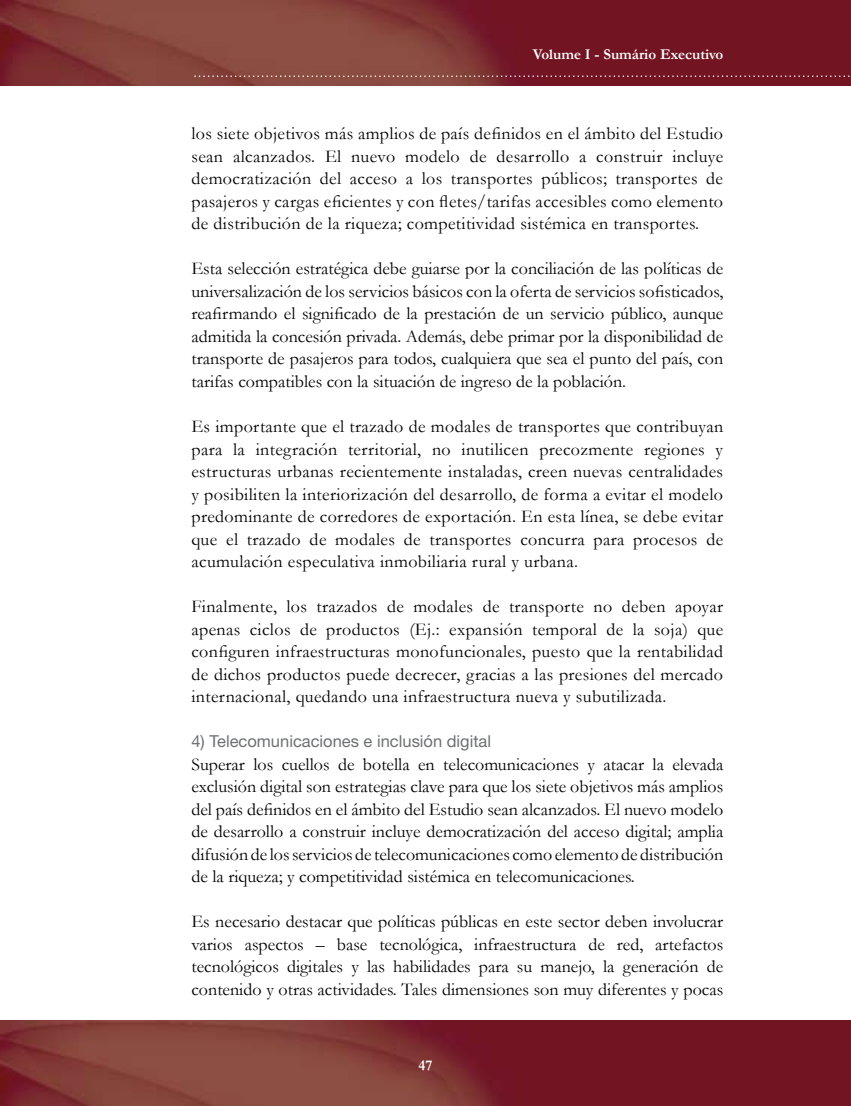
<style>
.page{position:relative;width:851px;height:1106px;background:#fff}
.page>*{position:absolute;margin:0;border:0;box-sizing:border-box;transform-origin:0 0}
.t1{font:18px/22.5px "Garamond";color:#000;text-align:justify}
.t2{font:16.5px "Helvetica Neue LT Std";color:#6d6f71}
.t3{font:700 15px "Garamond";color:#fff}
</style>
<div class="page">
<img style="left:0;top:1020px;width:850px;height:86px">
<img style="left:0;top:0;width:850px;height:85px">
<svg style="left:194px;top:75px;width:656px;height:2px"></svg>
<p class="t3" style="left:532px;top:44px;width:192px">Volume I - Sumário Executivo</p>
<p class="t1" style="left:191px;top:122px;width:533px">los siete objetivos más amplios de país definidos en el ámbito del Estudio sean alcanzados. El nuevo modelo de desarrollo a construir incluye democratización del acceso a los transportes públicos; transportes de pasajeros y cargas eficientes y con fletes/tarifas accesibles como elemento de distribución de la riqueza; competitividad sistémica en transportes.</p>
<p class="t1" style="left:191px;top:257px;width:533px">Esta selección estratégica debe guiarse por la conciliación de las políticas de universalización de los servicios básicos con la oferta de servicios sofisticados, reafirmando el significado de la prestación de un servicio público, aunque admitida la concesión privada. Además, debe primar por la disponibilidad de transporte de pasajeros para todos, cualquiera que sea el punto del país, con tarifas compatibles con la situación de ingreso de la población.</p>
<p class="t1" style="left:191px;top:414px;width:533px">Es importante que el trazado de modales de transportes que contribuyan para la integración territorial, no inutilicen precozmente regiones y estructuras urbanas recientemente instaladas, creen nuevas centralidades y posibiliten la interiorización del desarrollo, de forma a evitar el modelo predominante de corredores de exportación. En esta línea, se debe evitar que el trazado de modales de transportes concurra para procesos de acumulación especulativa inmobiliaria rural y urbana.</p>
<p class="t1" style="left:191px;top:594px;width:533px">Finalmente, los trazados de modales de transporte no deben apoyar apenas ciclos de productos (Ej.: expansión temporal de la soja) que configuren infraestructuras monofuncionales, puesto que la rentabilidad de dichos productos puede decrecer, gracias a las presiones del mercado internacional, quedando una infraestructura nueva y subutilizada.</p>
<p class="t2" style="left:191px;top:731px;width:301px">4) Telecomunicaciones e inclusión digital</p>
<p class="t1" style="left:191px;top:752px;width:533px">Superar los cuellos de botella en telecomunicaciones y atacar la elevada exclusión digital son estrategias clave para que los siete objetivos más amplios del país definidos en el ámbito del Estudio sean alcanzados. El nuevo modelo de desarrollo a construir incluye democratización del acceso digital; amplia difusión de los servicios de telecomunicaciones como elemento de distribución de la riqueza; y competitividad sistémica en telecomunicaciones.</p>
<p class="t1" style="left:191px;top:909px;width:533px">Es necesario destacar que políticas públicas en este sector deben involucrar varios aspectos – base tecnológica, infraestructura de red, artefactos tecnológicos digitales y las habilidades para su manejo, la generación de contenido y otras actividades. Tales dimensiones son muy diferentes y pocas</p>
<p class="t3" style="left:418px;top:1055px;width:16px">47</p>
</div>
